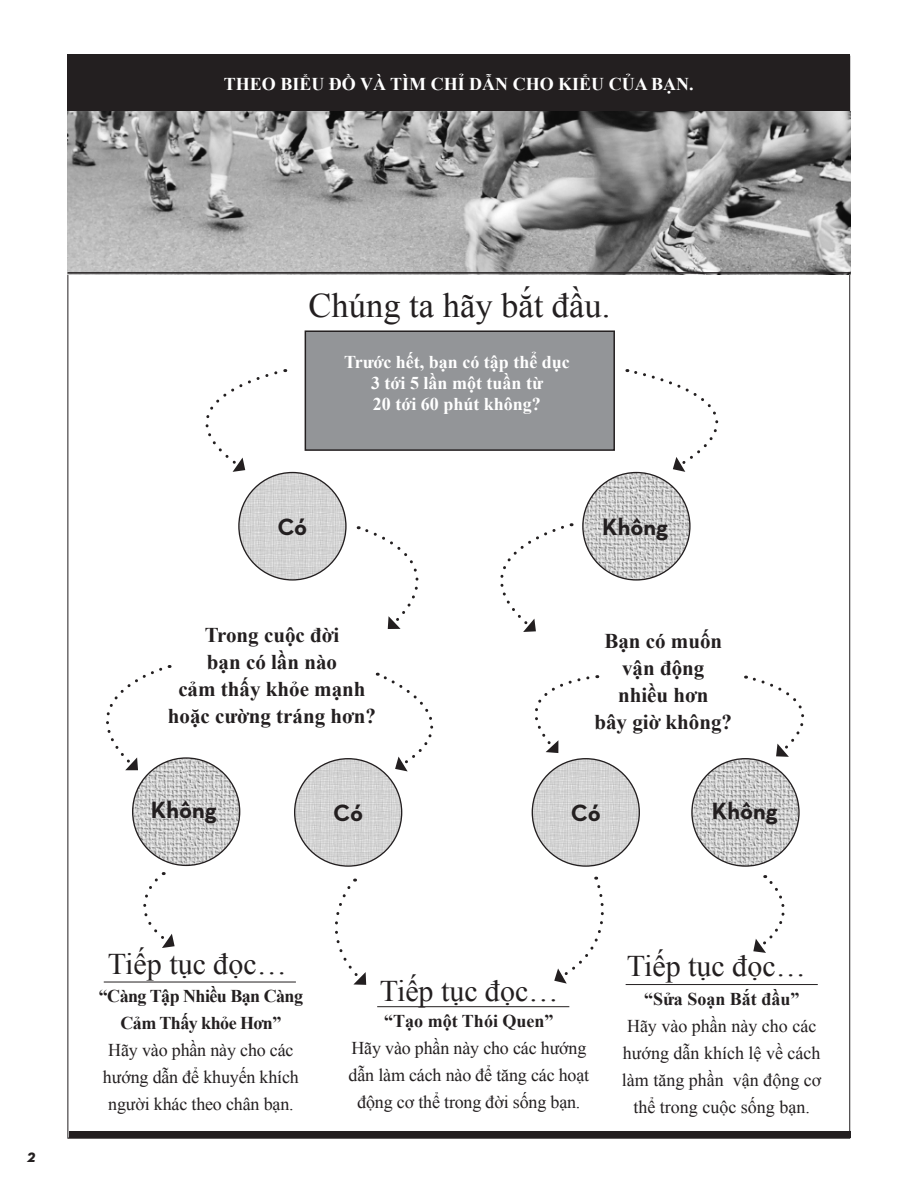
<style>
.page{position:relative;width:918px;height:1188px;background:#fff}
.page>*{position:absolute;margin:0;border:0;box-sizing:border-box;transform-origin:0 0}
.Flo_chart{font:34.5px "Times New Roman";color:#231f20}
.Flo_chart-2{font:30px "Times New Roman";color:#231f20}
.Flo_chart-3{font:700 24px "Neutraface Text";color:#231f20}
.Flo_chart-4{font:700 21px/27px "Times New Roman";color:#231f20;text-align:center}
.Flo_chart-5{font:18px/27px "Times New Roman";color:#231f20;text-align:center}
.Text{font:18px/27px "Times New Roman";letter-spacing:-.01em;color:#231f20;text-align:center}
.Flo_chart-6{font:700 18px "Times New Roman";color:#fff}
.Text-2{font:700 18px "Times New Roman";color:#fff}
.t1{font:700 18px "Times New Roman";letter-spacing:-.03em;color:#231f20}
.t2{font:18px "Neutraface Text Bold Italic Alt";color:#231f20}
.s1{font-weight:700}
</style>
<div class="page">
<div style="left:305px;top:331px;width:309px;height:119px;background:#939598"></div>
<div style="left:305px;top:330px;width:310px;height:121px;border:2px solid #231f20"></div>
<div style="left:68px;top:55px;width:782px;height:58px;background:#231f20"></div>
<div style="left:69px;top:1131px;width:781px;height:7px;background:#231f20"></div>
<img style="left:239px;top:473px;width:107px;height:107px;border-radius:54px">
<img style="left:583px;top:473px;width:107px;height:107px;border-radius:54px">
<svg style="left:205px;top:369px;width:81px;height:103px"></svg>
<svg style="left:627px;top:369px;width:92px;height:103px"></svg>
<svg style="left:358px;top:526px;width:61px;height:103px"></svg>
<svg style="left:500px;top:523px;width:72px;height:109px"></svg>
<img style="left:133px;top:758px;width:107px;height:107px;border-radius:54px">
<img style="left:295px;top:759px;width:107px;height:107px;border-radius:54px">
<img style="left:532px;top:759px;width:107px;height:107px;border-radius:54px">
<img style="left:692px;top:759px;width:107px;height:107px;border-radius:54px">
<svg style="left:106px;top:665px;width:64px;height:105px"></svg>
<svg style="left:535px;top:676px;width:55px;height:77px"></svg>
<svg style="left:746px;top:676px;width:59px;height:81px"></svg>
<svg style="left:377px;top:673px;width:57px;height:98px"></svg>
<hr style="left:104px;top:982px;width:192px;height:1px;background:#231f20">
<hr style="left:377px;top:1006px;width:192px;height:1px;background:#231f20">
<hr style="left:626px;top:984px;width:192px;height:1px;background:#231f20">
<svg style="left:143px;top:872px;width:32px;height:76px"></svg>
<svg style="left:335px;top:879px;width:31px;height:106px"></svg>
<svg style="left:554px;top:877px;width:50px;height:107px"></svg>
<svg style="left:753px;top:875px;width:32px;height:78px"></svg>
<img style="left:68px;top:112px;width:782px;height:160px">
<hr style="left:68px;top:272px;width:782px;height:2px;background:#231f20">
<p class="Text-2" style="left:224px;top:72px;width:471px">THEO BIỂU ĐỒ VÀ TÌM CHỈ DẪN CHO KIỂU CỦA BẠN.</p>
<p class="t2" style="left:27px;top:1144px;width:10px">2</p>
<p class="Flo_chart" style="left:309px;top:282px;width:303px">Chúng ta hãy bắt đầu.</p>
<p class="Flo_chart-6" style="left:344px;top:349px;width:227px">Trước hết, bạn có tập thể dục</p>
<p class="Flo_chart-6" style="left:371px;top:370px;width:173px">3 tới 5 lần một tuần từ</p>
<p class="Flo_chart-6" style="left:373px;top:391px;width:170px">20 tới 60 phút không?</p>
<p class="Flo_chart-3" style="left:277px;top:511px;width:31px">Có</p>
<p class="Flo_chart-3" style="left:602px;top:511px;width:67px">Không</p>
<p class="Flo_chart-4" style="left:205px;top:621px;width:136px">Trong cuộc đời</p>
<p class="Flo_chart-4" style="left:207px;top:648px;width:132px">bạn có lần nào</p>
<p class="Flo_chart-4" style="left:168px;top:675px;width:209px">cảm thấy khỏe mạnh hoặc cường tráng hơn?</p>
<p class="Flo_chart-4" style="left:604px;top:627px;width:119px">Bạn có muốn</p>
<p class="Flo_chart-4" style="left:622px;top:654px;width:84px">vận động</p>
<p class="Flo_chart-4" style="left:618px;top:681px;width:92px">nhiều hơn</p>
<p class="Flo_chart-4" style="left:594px;top:708px;width:139px">bây giờ không?</p>
<p class="Flo_chart-3" style="left:151px;top:794px;width:67px">Không</p>
<p class="Flo_chart-3" style="left:333px;top:797px;width:31px">Có</p>
<p class="Flo_chart-3" style="left:571px;top:797px;width:31px">Có</p>
<p class="Flo_chart-3" style="left:712px;top:795px;width:67px">Không</p>
<p class="Flo_chart-2" style="left:108px;top:943px;width:180px">Tiếp tục đọc…</p>
<p class="t1" style="left:99px;top:984px;width:206px">“Càng Tập Nhiều Bạn Càng</p>
<p class="Text" style="left:103px;top:1010px;width:197px"><span class="s1">Cảm Thấy khỏe Hơn”<br></span>Hãy vào phần này cho các hướng dẫn để khuyến khích người khác theo chân bạn.</p>
<p class="Flo_chart-2" style="left:380px;top:970px;width:180px">Tiếp tục đọc…</p>
<p class="Flo_chart-5" style="left:349px;top:1008px;width:242px"><span class="s1">“Tạo một Thói Quen”<br></span>Hãy vào phần này cho các hướng dẫn làm cách nào để tăng các hoạt động cơ thể trong đời sống bạn.</p>
<p class="Flo_chart-2" style="left:627px;top:946px;width:180px">Tiếp tục đọc…</p>
<p class="Flo_chart-5" style="left:622px;top:985px;width:201px"><span class="s1">“Sửa Soạn Bắt đầu”<br></span>Hãy vào phần này cho các hướng dẫn khích lệ về cách làm tăng phần vận động cơ thể trong cuộc sống bạn.</p>
</div>
